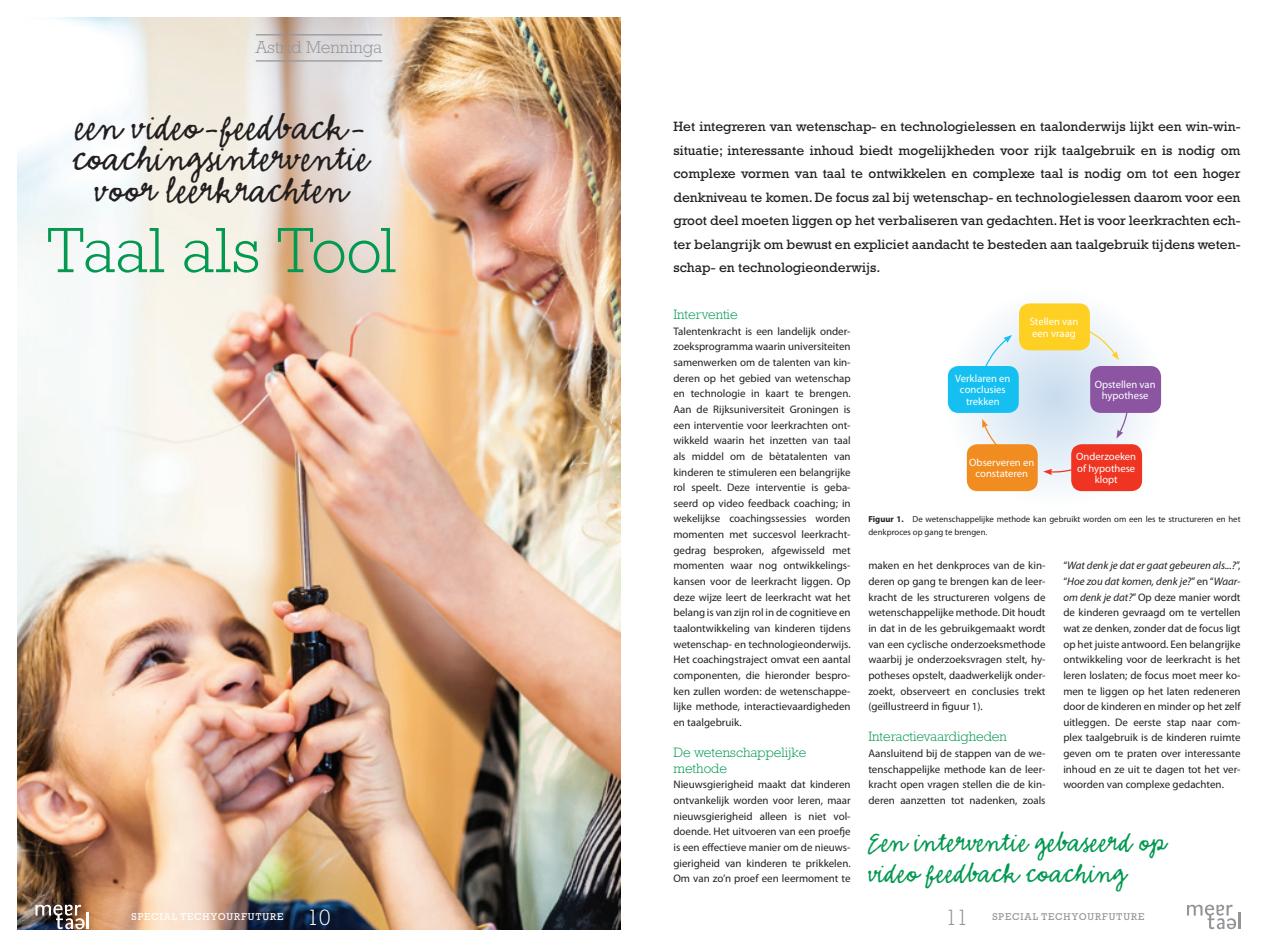
<style>
.page{position:relative;width:1276px;height:947px;background:#fff}
.page>*{position:absolute;margin:0;border:0;box-sizing:border-box;transform-origin:0 0}
.t1{font:300 65px "Rockwell Std";letter-spacing:-.01em;color:#039951}
.t2{font:40px/31.2px "Emmascript MVB Std";color:#231f20;text-align:center}
.t3{font:30px/31.2px "Emmascript MVB Std";color:#039951}
.t4{font:300 22.5px "Rockwell Std";color:#fff}
.t5{font:300 22.5px "Rockwell Std";color:#939598}
.t6{font:300 17.5px "Rockwell Std";color:#939598}
.t7{font:13.75px/23.5px "Rockwell Std";color:#231f20;text-align:justify}
.t8{font:300 13.75px/15.6px "Rockwell Std";color:#039951}
.t9{font:11px/15.6px "Myriad Pro";color:#231f20;text-align:justify}
.t10{font:10.62px/11.2px "Myriad Pro";color:#fff;text-align:center}
.t11{font:10px "Rockwell Std";letter-spacing:.1em;color:#fff}
.t12{font:10px "Rockwell Std";letter-spacing:.1em;color:#939598}
.t13{font:8.75px/12.5px "Myriad Pro";color:#231f20}
.s1{font-weight:700}
.s2{font-style:italic}
</style>
<div class="page">
<img style="left:18px;top:18px;width:602px;height:910px">
<svg style="left:1187px;top:904px;width:53px;height:24px"></svg>
<svg style="left:35px;top:904px;width:54px;height:24px"></svg>
<hr style="left:256px;top:34px;width:126px;height:1px;background:#939598">
<hr style="left:256px;top:60px;width:126px;height:1px;background:#939598">
<svg style="left:945px;top:288px;width:218px;height:218px"></svg>
<div style="left:948px;top:366px;width:70px;height:47px;background:#15c0f1;border-radius:11px"></div>
<div style="left:1090px;top:366px;width:71px;height:47px;background:#8b55a2;border-radius:11px"></div>
<div style="left:1019px;top:303px;width:71px;height:47px;background:#ffd024;border-radius:11px"></div>
<div style="left:1071px;top:444px;width:71px;height:47px;background:#ef3522;border-radius:11px"></div>
<div style="left:967px;top:444px;width:70px;height:47px;background:#f18c20;border-radius:11px"></div>
<svg style="left:983px;top:335px;width:29px;height:32px"></svg>
<svg style="left:982px;top:418px;width:16px;height:27px"></svg>
<svg style="left:1086px;top:329px;width:33px;height:31px"></svg>
<svg style="left:1116px;top:413px;width:12px;height:25px"></svg>
<svg style="left:1043px;top:468px;width:29px;height:7px"></svg>
<h3 class="t6" style="left:256px;top:37px;width:128px">Astrid Menninga</h3>
<h2 class="t2" style="left:73px;top:113px;width:298px">een video-feedback&shy;coachingsinterventie voor leerkrachten</h2>
<h1 class="t1" style="left:47px;top:213px;width:350px">Taal als Tool</h1>
<p class="t7" style="left:673px;top:115px;width:568px">Het integreren van wetenschap- en technologielessen en taalonderwijs lijkt een win-win&shy;situatie; interessante inhoud biedt mogelijkheden voor rijk taalgebruik en is nodig om complexe vormen van taal te ontwikkelen en complexe taal is nodig om tot een hoger denkniveau te komen. De focus zal bij wetenschap- en technologielessen daarom voor een groot deel moeten liggen op het verbaliseren van gedachten. Het is voor leerkrachten ech&shy;ter belangrijk om bewust en expliciet aandacht te besteden aan taalgebruik tijdens weten&shy;schap- en technologieonderwijs.</p>
<p class="t8" style="left:673px;top:306px;width:66px">Interventie</p>
<p class="t9" style="left:673px;top:323px;width:179px">Talentenkracht is een landelijk onder&shy;zoeksprogramma waarin universiteiten samenwerken om de talenten van kin&shy;deren op het gebied van wetenschap en technologie in kaart te brengen.<br>Aan de Rijksuniversiteit Groningen is een interventie voor leerkrachten ont&shy;wikkeld waarin het inzetten van taal als middel om de bètatalenten van kinderen te stimuleren een belangrijke rol speelt. Deze interventie is geba&shy;seerd op video feedback coaching; in wekelijkse coachingssessies worden momenten met succesvol leerkracht&shy;gedrag besproken, afgewisseld met momenten waar nog ontwikkelings&shy;kansen voor de leerkracht liggen. Op deze wijze leert de leerkracht wat het belang is van zijn rol in de cognitieve en taalontwikkeling van kinderen tijdens wetenschap- en technologieonderwijs.<br>Het coachingstraject omvat een aantal componenten, die hieronder bespro&shy;ken zullen worden: de wetenschappe&shy;lijke methode, interactievaardigheden en taalgebruik.</p>
<p class="t8" style="left:673px;top:744px;width:134px">De wetenschappelijke methode</p>
<p class="t9" style="left:673px;top:776px;width:179px">Nieuwsgierigheid maakt dat kinderen ontvankelijk worden voor leren, maar nieuwsgierigheid alleen is niet vol&shy;doende. Het uitvoeren van een proefje is een effectieve manier om de nieuws&shy;gierigheid van kinderen te prikkelen.<br>Om van zo’n proef een leermoment te</p>
<p class="t10" style="left:1029px;top:316px;width:50px;text-align:left">Stellen van een vraag</p>
<p class="t10" style="left:955px;top:372px;width:57px">Verklaren en conclusies trekken</p>
<p class="t10" style="left:1094px;top:378px;width:62px">Opstellen van hypothese</p>
<p class="t10" style="left:969px;top:456px;width:67px">Observeren en constateren</p>
<p class="t10" style="left:1076px;top:451px;width:61px">Onderzoeken of hypothese klopt</p>
<p class="t13" style="left:868px;top:513px;width:374px"><span class="s1">Figuur 1.</span> De wetenschappelijke methode kan gebruikt worden om een les te structureren en het denkproces op gang te brengen.</p>
<p class="t9" style="left:868px;top:557px;width:179px">maken en het denkproces van de kin&shy;deren op gang te brengen kan de leer&shy;kracht de les structureren volgens de wetenschappelijke methode. Dit houdt in dat in de les gebruikgemaakt wordt van een cyclische onderzoeksmethode waarbij je onderzoeksvragen stelt, hy&shy;potheses opstelt, daadwerkelijk onder&shy;zoekt, observeert en conclusies trekt (geïllustreerd in figuur 1).</p>
<p class="t8" style="left:868px;top:728px;width:140px">Interactievaardigheden</p>
<p class="t9" style="left:868px;top:745px;width:179px">Aansluitend bij de stappen van de we&shy;tenschappelijke methode kan de leer&shy;kracht open vragen stellen die de kin&shy;deren aanzetten tot nadenken, zoals</p>
<p class="t9" style="left:1063px;top:557px;width:179px">“<span class="s2">Wat denk je dat er gaat gebeuren als...?</span>”, “<span class="s2">Hoe zou dat komen, denk je?</span>” en “<span class="s2">Waar&shy;om denk je dat?</span>” Op deze manier wordt de kinderen gevraagd om te vertellen wat ze denken, zonder dat de focus ligt op het juiste antwoord. Een belangrijke ontwikkeling voor de leerkracht is het leren loslaten; de focus moet meer ko&shy;men te liggen op het laten redeneren door de kinderen en minder op het zelf uitleggen. De eerste stap naar com&shy;plex taalgebruik is de kinderen ruimte geven om te praten over interessante inhoud en ze uit te dagen tot het ver&shy;woorden van complexe gedachten.</p>
<h3 class="t3" style="left:868px;top:827px;width:300px">Een interventie gebaseerd op video feedback coaching</h3>
<p class="t11" style="left:132px;top:910px;width:153px">SPECIAL TechYourFuture</p>
<h3 class="t4" style="left:307px;top:903px;width:25px">10</h3>
<h3 class="t5" style="left:945px;top:903px;width:24px">11</h3>
<p class="t12" style="left:992px;top:910px;width:153px">SPECIAL TechYourFuture</p>
</div>
